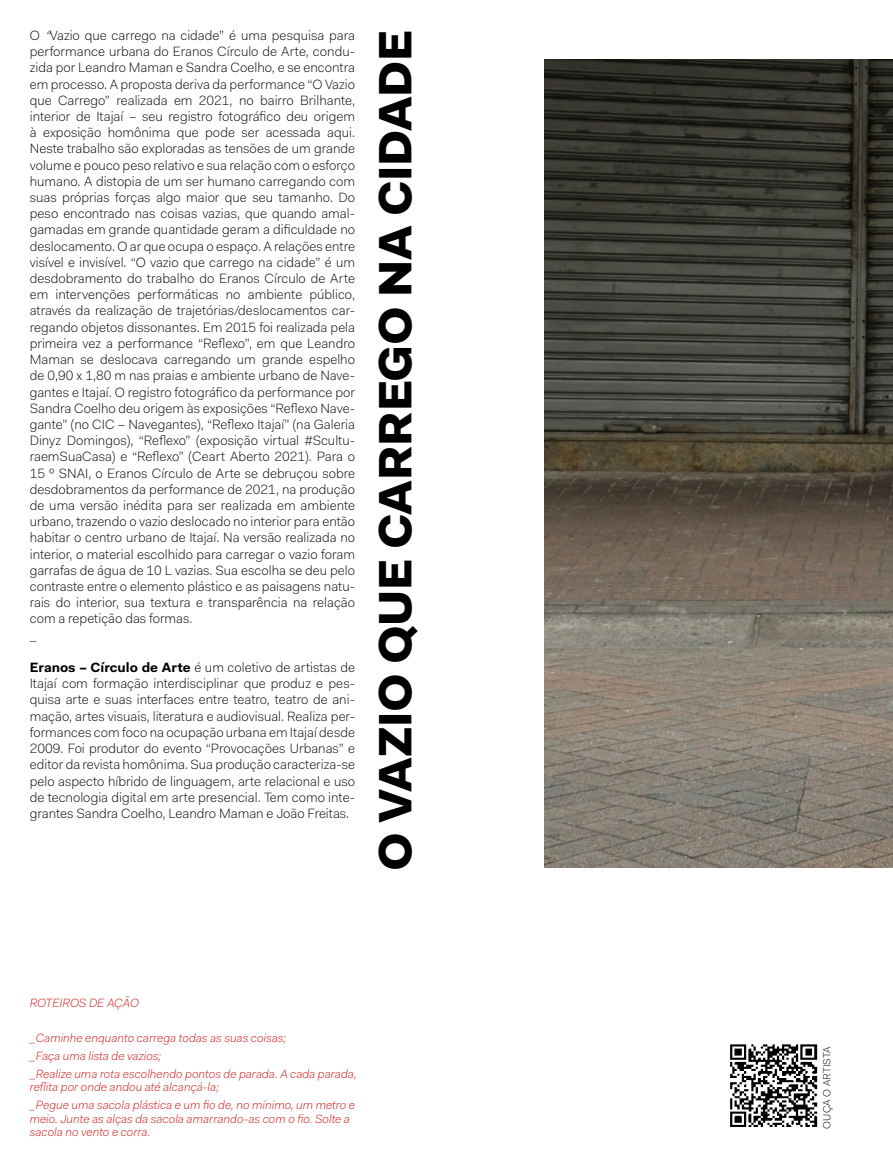
<style>
.page{position:relative;width:893px;height:1170px;background:#fff}
.page>*{position:absolute;margin:0;border:0;box-sizing:border-box;transform-origin:0 0}
.t1{font:900 46.95px "Fakt Pro";letter-spacing:-.01em;color:#000}
.Corpo_texto{font:300 13.5px/16.2px "Fakt Pro";color:#000;text-align:justify}
.Texto_Educativo{font:italic 300 12px/13.5px "Fakt Pro";color:#cd1719}
.t2{font:300 10.5px "Fakt Pro";letter-spacing:.01em;color:#000}
.s1{font-style:italic}
.s2{font-weight:700}
</style>
<div class="page">
<img style="left:544px;top:60px;width:349px;height:807px">
<img style="left:730px;top:1044px;width:88px;height:83px">
<p class="Corpo_texto" style="left:30px;top:27px;width:327px">O <span class="s1">“</span>Vazio que carrego na cidade” é uma pesquisa para performance urbana do Eranos Círculo de Arte, condu&shy;zida por Leandro Maman e Sandra Coelho, e se encontra em processo. A proposta deriva da performance “O Vazio que Carrego” realizada em 2021, no bairro Brilhante, interior de Itajaí – seu registro fotográfico deu origem à exposição homônima que pode ser acessada aqui.<br>Neste trabalho são exploradas as tensões de um grande volume e pouco peso relativo e sua relação com o esforço humano. A distopia de um ser humano carregando com suas próprias forças algo maior que seu tamanho. Do peso encontrado nas coisas vazias, que quando amal&shy;gamadas em grande quantidade geram a dificuldade no deslocamento. O ar que ocupa o espaço. A relações entre visível e invisível. “O vazio que carrego na cidade” é um desdobramento do trabalho do Eranos Círculo de Arte em intervenções performáticas no ambiente público, através da realização de trajetórias/deslocamentos car&shy;regando objetos dissonantes. Em 2015 foi realizada pela primeira vez a performance “Reflexo”, em que Leandro Maman se deslocava carregando um grande espelho de 0,90 x 1,80 m nas praias e ambiente urbano de Nave&shy;gantes e Itajaí. O registro fotográfico da performance por Sandra Coelho deu origem às exposições “Reflexo Nave&shy;gante” (no CIC – Navegantes), “Reflexo Itajaí” (na Galeria Dinyz Domingos), “Reflexo” (exposição virtual #Scultu&shy;raemSuaCasa) e “Reflexo” (Ceart Aberto 2021). Para o 15 º SNAI, o Eranos Círculo de Arte se debruçou sobre desdobramentos da performance de 2021, na produção de uma versão inédita para ser realizada em ambiente urbano, trazendo o vazio deslocado no interior para então habitar o centro urbano de Itajaí. Na versão realizada no interior, o material escolhido para carregar o vazio foram garrafas de água de 10 L vazias. Sua escolha se deu pelo contraste entre o elemento plástico e as paisagens natu&shy;rais do interior, sua textura e transparência na relação com a repetição das formas.</p>
<p class="Corpo_texto" style="left:30px;top:659px;width:327px"><span class="s2">Eranos – Círculo de Arte</span> é um coletivo de artistas de Itajaí com formação interdisciplinar que produz e pes&shy;quisa arte e suas interfaces entre teatro, teatro de ani&shy;mação, artes visuais, literatura e audiovisual. Realiza per&shy;formances com foco na ocupação urbana em Itajaí desde 2009. Foi produtor do evento “Provocações Urbanas” e editor da revista homônima. Sua produção caracteriza-se pelo aspecto híbrido de linguagem, arte relacional e uso de tecnologia digital em arte presencial. Tem como inte&shy;grantes Sandra Coelho, Leandro Maman e João Freitas.</p>
<p class="t1" style="left:364px;top:870px;width:842px;rotate:-90deg">O VAZIO QUE CARREGO NA CIDADE</p>
<p class="Texto_Educativo" style="left:30px;top:995px;width:111px">ROTEIROS DE AÇÃO</p>
<p class="Texto_Educativo" style="left:30px;top:1031px;width:258px">_Caminhe enquanto carrega todas as suas coisas;</p>
<p class="Texto_Educativo" style="left:30px;top:1049px;width:133px">_Faça uma lista de vazios;</p>
<p class="Texto_Educativo" style="left:30px;top:1066px;width:328px">_Realize uma rota escolhendo pontos de parada. A cada parada, reflita por onde andou até alcançá-la;</p>
<p class="Texto_Educativo" style="left:30px;top:1098px;width:327px">_Pegue uma sacola plástica e um fio de, no mínimo, um metro e meio. Junte as alças da sacola amarrando-as com o fio. Solte a sacola no vento e corra.</p>
<p class="t2" style="left:820px;top:1128px;width:84px;rotate:-90deg">OUÇA O ARTISTA</p>
</div>
